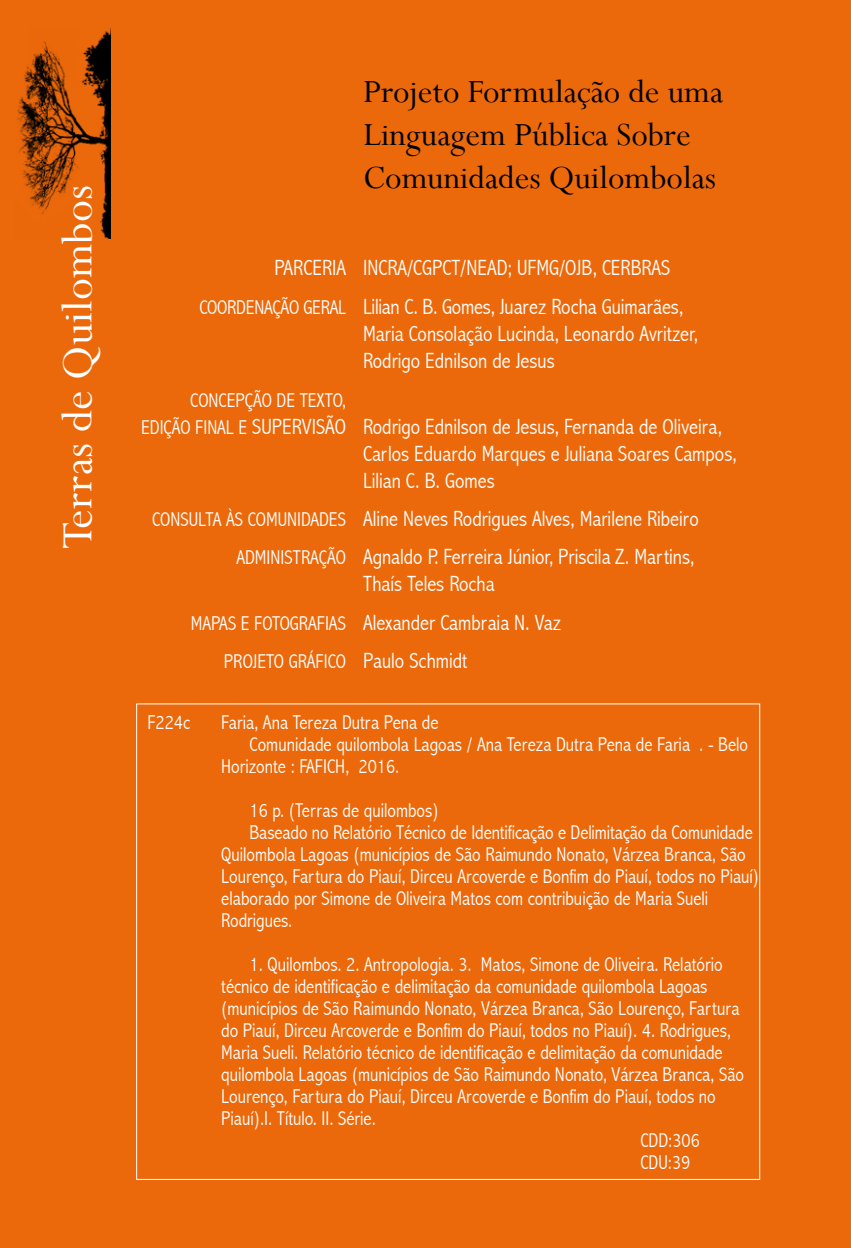
<style>
.page{position:relative;width:851px;height:1248px;background:#fff}
.page>*{position:absolute;margin:0;border:0;box-sizing:border-box;transform-origin:0 0}
.t1{font:48px "Perpetua";color:#fff}
.t2{font:36px/43.2px "Perpetua";color:#000}
.t3{font:300 condensed 22px/27px "Abadi";color:#fff}
.t4{font:300 condensed 20px "Abadi";color:#fff}
.s1{font-size:20px}
.s2{font-size:22px}
</style>
<div class="page">
<div style="left:0;top:0;width:850px;height:1247px;background:#eb690b"></div>
<img style="left:17px;top:28px;width:94px;height:210px">
<h1 class="t1" style="left:48px;top:549px;width:365px;rotate:-90deg">Terras de Quilombos</h1>
<h2 class="t2" style="left:363px;top:69px;width:361px">Projeto Formulação de uma<br>Linguagem Pública Sobre<br>Comunidades Quilombolas</h2>
<p class="t3" style="left:199px;top:248px;width:485px;line-height:39.4px;text-indent:75px">PARCERIA INCRA/CGPCT/NEAD; UFMG/OJB, CERBRAS<br><span class="s1">COORDENAÇÃO GERAL</span> Lilian C. B. Gomes, Juarez Rocha Guimarães,</p>
<p class="t3" style="left:363px;top:320px;width:336px">Maria Consolação Lucinda, Leonardo Avritzer,<br>Rodrigo Ednilson de Jesus</p>
<p class="t4" style="left:190px;top:388px;width:157px">CONCEPÇÃO DE TEXTO,</p>
<p class="t3" style="left:363px;top:413px;width:375px;text-indent:-222px"><span class="s1">EDIÇÃO FINAL E</span> SUPERVISÃO Rodrigo Ednilson de Jesus, Fernanda de Oliveira,<br>Carlos Eduardo Marques e Juliana Soares Campos,<br>Lilian C. B. Gomes</p>
<p class="t3" style="left:152px;top:499px;width:548px;line-height:38.4px;text-align:right"><span class="s1">CONSULTA ÀS COMUNIDADES</span> Aline Neves Rodrigues Alves, Marilene Ribeiro<br><span class="s1">ADMINISTRAÇÃO</span> Agnaldo P. Ferreira Júnior, Priscila Z. Martins,</p>
<p class="t3" style="left:191px;top:565px;width:372px;line-height:38.4px;text-indent:172px">Thaís Teles Rocha<br><span class="s1">MAPAS E FOTOGRAFIAS</span> Alexander Cambraia N. Vaz</p>
<p class="t4" style="left:224px;top:650px;width:245px">PROJETO GRÁFICO <span class="s2">Paulo Schmidt</span></p>
<p class="t4" style="left:147px;top:710px;width:44px">F224c</p>
<p class="t4" style="left:221px;top:710px;width:219px">Faria, Ana Tereza Dutra Pena de</p>
<p class="t4" style="left:249px;top:732px;width:500px">Comunidade quilombola Lagoas / Ana Tereza Dutra Pena de Faria . - Belo</p>
<p class="t4" style="left:221px;top:754px;width:179px">Horizonte : FAFICH, 2016.</p>
<p class="t4" style="left:249px;top:798px;width:190px">16 p. (Terras de quilombos)</p>
<p class="t4" style="left:249px;top:820px;width:504px">Baseado no Relatório Técnico de Identificação e Delimitação da Comunidade</p>
<p class="t4" style="left:221px;top:842px;width:526px">Quilombola Lagoas (municípios de São Raimundo Nonato, Várzea Branca, São</p>
<p class="t4" style="left:221px;top:864px;width:539px">Lourenço, Fartura do Piauí, Dirceu Arcoverde e Bonfim do Piauí, todos no Piauí)</p>
<p class="t4" style="left:221px;top:886px;width:488px">elaborado por Simone de Oliveira Matos com contribuição de Maria Sueli</p>
<p class="t4" style="left:221px;top:908px;width:73px">Rodrigues.</p>
<p class="t4" style="left:249px;top:952px;width:474px">1. Quilombos. 2. Antropologia. 3. Matos, Simone de Oliveira. Relatório</p>
<p class="t4" style="left:221px;top:974px;width:488px">técnico de identificação e delimitação da comunidade quilombola Lagoas</p>
<p class="t4" style="left:221px;top:996px;width:519px">(municípios de São Raimundo Nonato, Várzea Branca, São Lourenço, Fartura</p>
<p class="t4" style="left:221px;top:1018px;width:511px">do Piauí, Dirceu Arcoverde e Bonfim do Piauí, todos no Piauí). 4. Rodrigues,</p>
<p class="t4" style="left:221px;top:1040px;width:503px">Maria Sueli. Relatório técnico de identificação e delimitação da comunidade</p>
<p class="t4" style="left:221px;top:1062px;width:524px">quilombola Lagoas (municípios de São Raimundo Nonato, Várzea Branca, São</p>
<p class="t4" style="left:221px;top:1084px;width:496px">Lourenço, Fartura do Piauí, Dirceu Arcoverde e Bonfim do Piauí, todos no</p>
<p class="t4" style="left:221px;top:1106px;width:156px">Piauí).I. Título. II. Série.</p>
<p class="t4" style="left:640px;top:1128px;width:61px">CDD:306</p>
<p class="t4" style="left:640px;top:1150px;width:51px">CDU:39</p>
</div>
